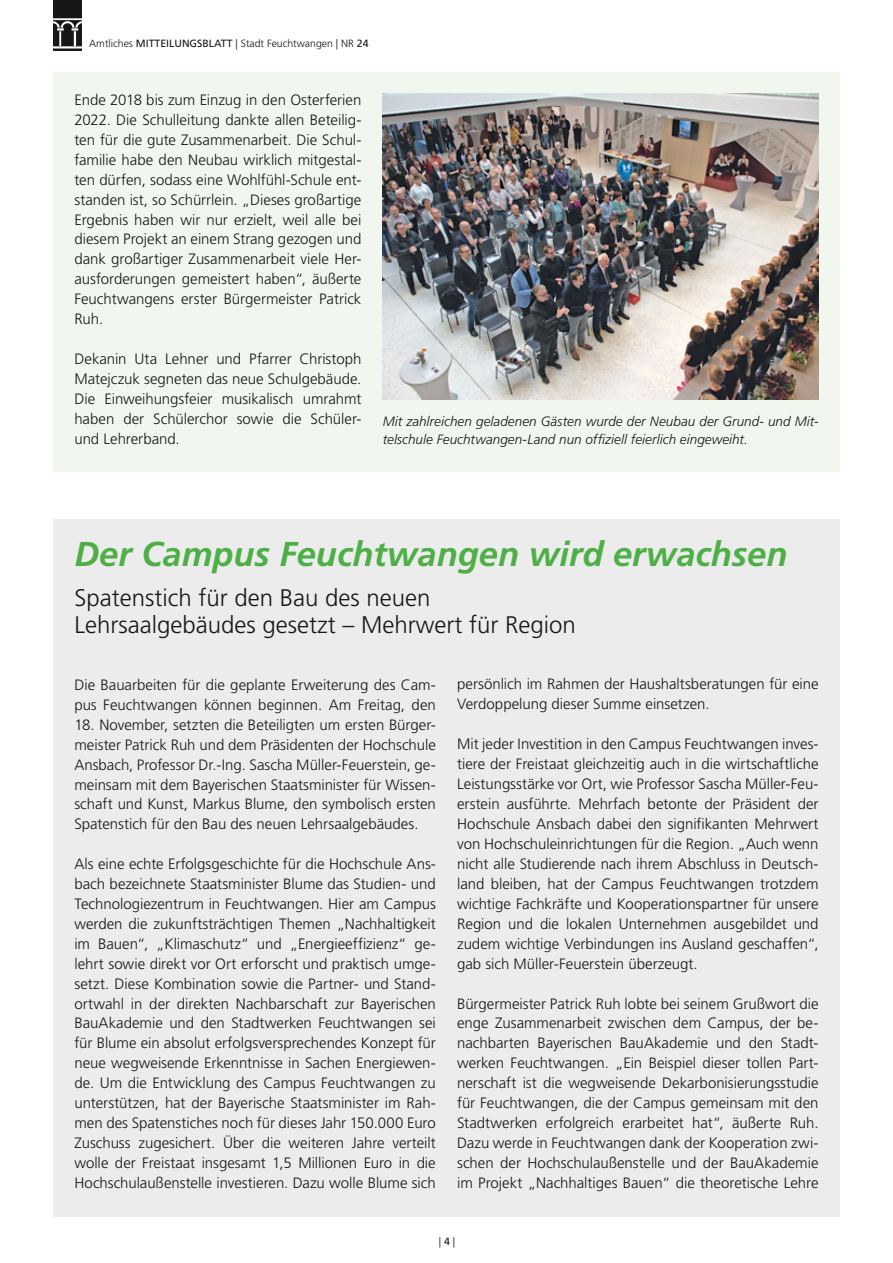
<style>
.page{position:relative;width:893px;height:1263px;background:#fff}
.page>*{position:absolute;margin:0;border:0;box-sizing:border-box;transform-origin:0 0}
.t1{font:italic 700 34.5px "Frutiger";color:#4daf46}
.t2{font:300 24px/27px "Frutiger";color:#181716}
.t3{font:300 15px/20px "Frutiger";color:#181716;text-align:justify}
.t4{font:italic 300 13.5px/18px "Frutiger";color:#181716}
.t5{font:300 10.5px "Frutiger";color:#181716}
.s1{font-weight:400}
</style>
<div class="page">
<img style="left:53px;top:1px;width:28px;height:50px">
<svg style="left:53px;top:0;width:28px;height:1px"></svg>
<div style="left:53px;top:72px;width:787px;height:400px;background:#f1f7ee"></div>
<img style="left:383px;top:94px;width:436px;height:306px">
<div style="left:53px;top:519px;width:787px;height:697px;background:#ececec"></div>
<p class="t5" style="left:89px;top:37px;width:281px">Amtliches <span class="s1">MITTEILUNGSBLATT</span> | Stadt Feuchtwangen | NR <span class="s1">24</span></p>
<p class="t3" style="left:74px;top:90px;width:289px">Ende 2018 bis zum Einzug in den Osterferien 2022. Die Schulleitung dankte allen Beteilig&shy;ten für die gute Zusammenarbeit. Die Schul&shy;familie habe den Neubau wirklich mitgestal&shy;ten dürfen, sodass eine Wohlfühl-Schule ent&shy;standen ist, so Schürrlein. „Dieses großartige Ergebnis haben wir nur erzielt, weil alle bei diesem Projekt an einem Strang gezogen und dank großartiger Zusammenarbeit viele Her&shy;ausforderungen gemeistert haben“, äußerte Feuchtwangens erster Bürgermeister Patrick Ruh.</p>
<p class="t3" style="left:74px;top:349px;width:289px">Dekanin Uta Lehner und Pfarrer Christoph Matejczuk segneten das neue Schulgebäude.<br>Die Einweihungsfeier musikalisch umrahmt haben der Schülerchor sowie die Schüler&shy;und Lehrerband.</p>
<p class="t4" style="left:383px;top:412px;width:437px">Mit zahlreichen geladenen Gästen wurde der Neubau der Grund- und Mit&shy;telschule Feuchtwangen-Land nun offiziell feierlich eingeweiht.</p>
<h1 class="t1" style="left:74px;top:534px;width:715px">Der Campus Feuchtwangen wird erwachsen</h1>
<h2 class="t2" style="left:74px;top:584px;width:503px">Spatenstich für den Bau des neuen<br>Lehrsaalgebäudes gesetzt – Mehrwert für Region</h2>
<p class="t3" style="left:74px;top:675px;width:363px">Die Bauarbeiten für die geplante Erweiterung des Cam&shy;pus Feuchtwangen können beginnen. Am Freitag, den</p>
<p class="t3" style="left:74px;top:715px;width:363px">18. November, setzten die Beteiligten um ersten Bürger&shy;meister Patrick Ruh und dem Präsidenten der Hochschule Ansbach, Professor Dr.-Ing. Sascha Müller-Feuerstein, ge&shy;meinsam mit dem Bayerischen Staatsminister für Wissen&shy;schaft und Kunst, Markus Blume, den symbolisch ersten Spatenstich für den Bau des neuen Lehrsaalgebäudes.</p>
<p class="t3" style="left:74px;top:854px;width:363px">Als eine echte Erfolgsgeschichte für die Hochschule Ans&shy;bach bezeichnete Staatsminister Blume das Studien- und Technologiezentrum in Feuchtwangen. Hier am Campus werden die zukunftsträchtigen Themen „Nachhaltigkeit im Bauen“, „Klimaschutz“ und „Energieeffizienz“ ge&shy;lehrt sowie direkt vor Ort erforscht und praktisch umge&shy;setzt. Diese Kombination sowie die Partner- und Stand&shy;ortwahl in der direkten Nachbarschaft zur Bayerischen BauAkademie und den Stadtwerken Feuchtwangen sei für Blume ein absolut erfolgsversprechendes Konzept für neue wegweisende Erkenntnisse in Sachen Energiewen&shy;de. Um die Entwicklung des Campus Feuchtwangen zu unterstützen, hat der Bayerische Staatsminister im Rah&shy;men des Spatenstiches noch für dieses Jahr 150.000 Euro Zuschuss zugesichert. Über die weiteren Jahre verteilt wolle der Freistaat insgesamt 1,5 Millionen Euro in die Hochschulaußenstelle investieren. Dazu wolle Blume sich</p>
<p class="t3" style="left:457px;top:674px;width:363px">persönlich im Rahmen der Haushaltsberatungen für eine<br>Verdoppelung dieser Summe einsetzen.</p>
<p class="t3" style="left:457px;top:734px;width:363px">Mit jeder Investition in den Campus Feuchtwangen inves&shy;tiere der Freistaat gleichzeitig auch in die wirtschaftliche Leistungsstärke vor Ort, wie Professor Sascha Müller-Feu&shy;erstein ausführte. Mehrfach betonte der Präsident der Hochschule Ansbach dabei den signifikanten Mehrwert von Hochschuleinrichtungen für die Region. „Auch wenn nicht alle Studierende nach ihrem Abschluss in Deutsch&shy;land bleiben, hat der Campus Feuchtwangen trotzdem wichtige Fachkräfte und Kooperationspartner für unsere Region und die lokalen Unternehmen ausgebildet und zudem wichtige Verbindungen ins Ausland geschaffen“, gab sich Müller-Feuerstein überzeugt.</p>
<p class="t3" style="left:457px;top:993px;width:363px">Bürgermeister Patrick Ruh lobte bei seinem Grußwort die enge Zusammenarbeit zwischen dem Campus, der be&shy;nachbarten Bayerischen BauAkademie und den Stadt&shy;werken Feuchtwangen. „Ein Beispiel dieser tollen Part&shy;nerschaft ist die wegweisende Dekarbonisierungsstudie für Feuchtwangen, die der Campus gemeinsam mit den Stadtwerken erfolgreich erarbeitet hat“, äußerte Ruh.<br>Dazu werde in Feuchtwangen dank der Kooperation zwi&shy;schen der Hochschulaußenstelle und der BauAkademie im Projekt „Nachhaltiges Bauen“ die theoretische Lehre</p>
<p class="t5" style="left:439px;top:1236px;width:18px">| <span class="s1">4</span> |</p>
</div>
